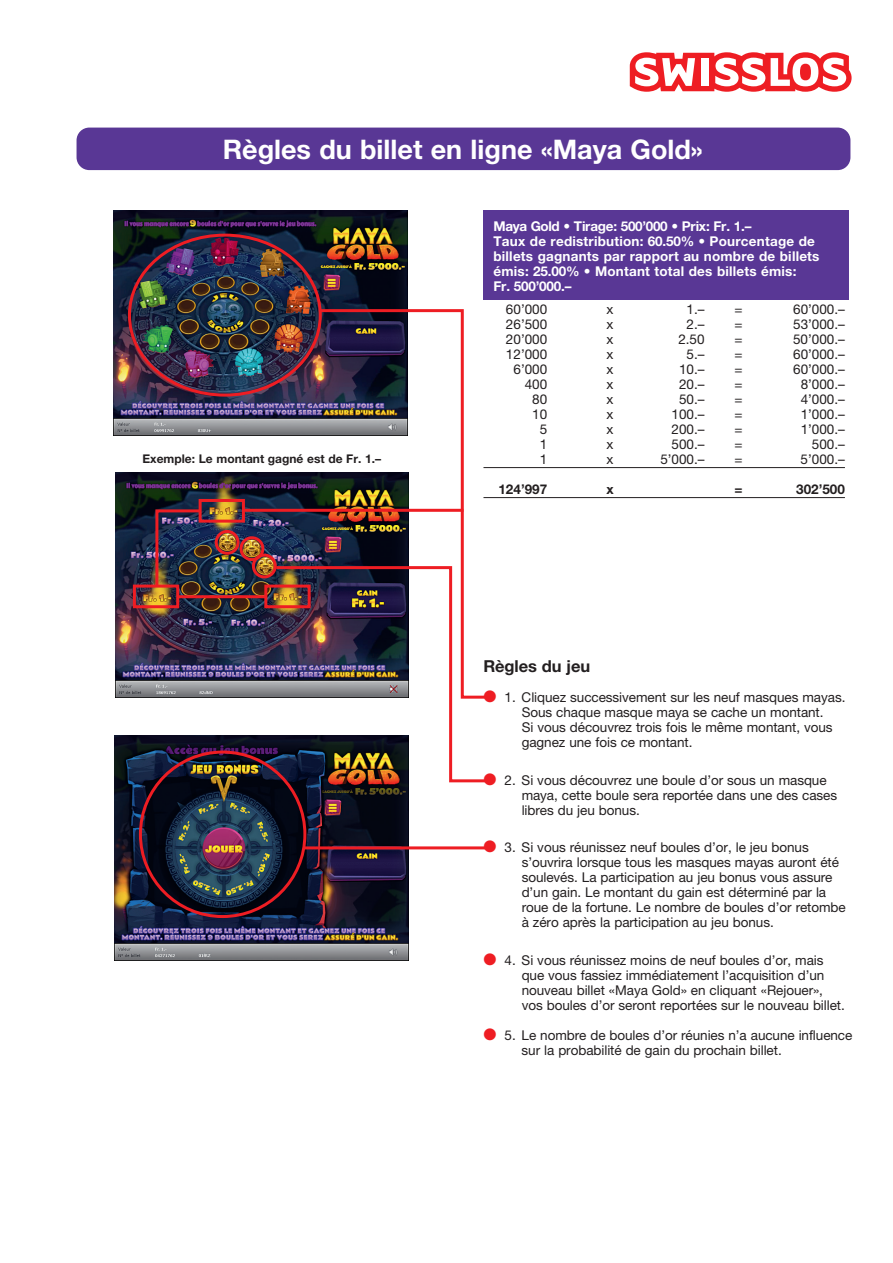
<style>
.page{position:relative;width:893px;height:1263px;background:#fff}
.page>*{position:absolute;margin:0;border:0;box-sizing:border-box;transform-origin:0 0}
.t1{font:700 27px "Helvetica Neue CE";color:#fff}
.t2{font:700 16.5px "Helvetica Neue CE";letter-spacing:-.005em;color:#231f20}
.t3{font:13.5px/15px "Helvetica Neue CE";letter-spacing:-.005em;color:#231f20}
.t4{font:700 13.5px/15px "Helvetica Neue CE";letter-spacing:.015em;color:#fff}
.t5{font:700 13.5px "Helvetica Neue CE";color:#231f20}
.t6{font:700 12px "Helvetica Neue CE";color:#231f20}
.s1{color:#ee1d23}
</style>
<div class="page">
<img style="left:115px;top:472px;width:201px;height:225px">
<img style="left:115px;top:736px;width:293px;height:224px">
<img style="left:114px;top:210px;width:293px;height:225px">
<div style="left:77px;top:128px;width:773px;height:42px;background:#593795;border-radius:13px"></div>
<svg style="left:630px;top:52px;width:222px;height:40px"></svg>
<svg style="left:316px;top:308px;width:179px;height:257px"></svg>
<hr style="left:483px;top:467px;width:362px;height:1px;background:#231f20">
<hr style="left:483px;top:497px;width:362px;height:1px;background:#231f20">
<div style="left:483px;top:210px;width:366px;height:89px;background:#593795"></div>
<div style="left:199px;top:499px;width:46px;height:24px;border:3px solid #ee1d23"></div>
<img style="left:273px;top:565px;width:220px;height:219px">
<div style="left:215px;top:530px;width:25px;height:25px;border:3px solid #ee1d23;border-radius:50%"></div>
<div style="left:240px;top:536px;width:24px;height:25px;border:3px solid #ee1d23;border-radius:50%"></div>
<div style="left:252px;top:554px;width:25px;height:24px;border:3px solid #ee1d23;border-radius:50%"></div>
<hr style="left:304px;top:846px;width:187px;height:3px;background:#ee1d23">
<div style="left:264px;top:585px;width:47px;height:23px;border:3px solid #ee1d23"></div>
<div style="left:133px;top:585px;width:46px;height:23px;border:3px solid #ee1d23"></div>
<hr style="left:243px;top:509px;width:220px;height:3px;background:#ee1d23">
<img style="left:154px;top:508px;width:48px;height:81px">
<hr style="left:177px;top:595px;width:90px;height:3px;background:#ee1d23">
<h1 class="t1" style="left:223px;top:133px;width:482px">Règles du billet en ligne «Maya Gold»</h1>
<p class="t6" style="left:142px;top:451px;width:240px">Exemple: Le montant gagné est de Fr. 1.–</p>
<p class="t4" style="left:493px;top:219px;width:328px">Maya Gold • Tirage: 500’000 • Prix: Fr. 1.–<br>Taux de redistribution: 60.50% • Pourcentage de billets gagnants par rapport au nombre de billets émis: 25.00% • Montant total des billets émis:<br>Fr. 500’000.–</p>
<p class="t3" style="left:506px;top:302px;width:43px">60’000</p>
<p class="t3" style="left:606px;top:302px;width:8px">x</p>
<p class="t3" style="left:687px;top:302px;width:20px">1.–</p>
<p class="t3" style="left:735px;top:302px;width:10px">=</p>
<p class="t3" style="left:793px;top:302px;width:53px">60’000.–</p>
<p class="t3" style="left:506px;top:317px;width:43px">26’500</p>
<p class="t3" style="left:606px;top:317px;width:8px">x</p>
<p class="t3" style="left:687px;top:317px;width:20px">2.–</p>
<p class="t3" style="left:735px;top:317px;width:10px">=</p>
<p class="t3" style="left:793px;top:317px;width:53px">53’000.–</p>
<p class="t3" style="left:506px;top:332px;width:43px">20’000</p>
<p class="t3" style="left:606px;top:332px;width:8px">x</p>
<p class="t3" style="left:678px;top:332px;width:28px">2.50</p>
<p class="t3" style="left:735px;top:332px;width:10px">=</p>
<p class="t3" style="left:793px;top:332px;width:53px">50’000.–</p>
<p class="t3" style="left:506px;top:347px;width:43px">12’000</p>
<p class="t3" style="left:606px;top:347px;width:8px">x</p>
<p class="t3" style="left:687px;top:347px;width:20px">5.–</p>
<p class="t3" style="left:735px;top:347px;width:10px">=</p>
<p class="t3" style="left:793px;top:347px;width:53px">60’000.–</p>
<p class="t3" style="left:513px;top:362px;width:35px">6’000</p>
<p class="t3" style="left:606px;top:362px;width:8px">x</p>
<p class="t3" style="left:679px;top:362px;width:27px">10.–</p>
<p class="t3" style="left:735px;top:362px;width:10px">=</p>
<p class="t3" style="left:793px;top:362px;width:53px">60’000.–</p>
<p class="t3" style="left:525px;top:377px;width:24px">400</p>
<p class="t3" style="left:606px;top:377px;width:8px">x</p>
<p class="t3" style="left:679px;top:377px;width:27px">20.–</p>
<p class="t3" style="left:735px;top:377px;width:10px">=</p>
<p class="t3" style="left:801px;top:377px;width:46px">8’000.–</p>
<p class="t3" style="left:532px;top:392px;width:17px">80</p>
<p class="t3" style="left:606px;top:392px;width:8px">x</p>
<p class="t3" style="left:679px;top:392px;width:27px">50.–</p>
<p class="t3" style="left:735px;top:392px;width:10px">=</p>
<p class="t3" style="left:801px;top:392px;width:46px">4’000.–</p>
<p class="t3" style="left:532px;top:407px;width:17px">10</p>
<p class="t3" style="left:606px;top:407px;width:8px">x</p>
<p class="t3" style="left:672px;top:407px;width:35px">100.–</p>
<p class="t3" style="left:735px;top:407px;width:10px">=</p>
<p class="t3" style="left:801px;top:407px;width:46px">1’000.–</p>
<p class="t3" style="left:540px;top:422px;width:9px">5</p>
<p class="t3" style="left:606px;top:422px;width:8px">x</p>
<p class="t3" style="left:672px;top:422px;width:35px">200.–</p>
<p class="t3" style="left:735px;top:422px;width:10px">=</p>
<p class="t3" style="left:801px;top:422px;width:46px">1’000.–</p>
<p class="t3" style="left:540px;top:437px;width:9px">1</p>
<p class="t3" style="left:606px;top:437px;width:8px">x</p>
<p class="t3" style="left:672px;top:437px;width:35px">500.–</p>
<p class="t3" style="left:735px;top:437px;width:10px">=</p>
<p class="t3" style="left:812px;top:437px;width:35px">500.–</p>
<p class="t3" style="left:540px;top:452px;width:9px">1</p>
<p class="t3" style="left:606px;top:452px;width:8px">x</p>
<p class="t3" style="left:660px;top:452px;width:46px">5’000.–</p>
<p class="t3" style="left:735px;top:452px;width:10px">=</p>
<p class="t3" style="left:801px;top:452px;width:46px">5’000.–</p>
<p class="t5" style="left:498px;top:481px;width:50px">124’997</p>
<p class="t5" style="left:606px;top:481px;width:9px">x</p>
<p class="t5" style="left:735px;top:481px;width:10px">=</p>
<p class="t5" style="left:796px;top:481px;width:50px">302’500</p>
<p class="t2" style="left:483px;top:656px;width:108px">Règles du jeu</p>
<p class="t3" style="left:522px;top:690px;width:325px;text-indent:-38px"><span class="s1">●</span> 1. Cliquez successivement sur les neuf masques mayas.<br>Sous chaque masque maya se cache un montant.<br>Si vous découvrez trois fois le même montant, vous gagnez une fois ce montant.</p>
<p class="t3" style="left:522px;top:772px;width:317px;text-indent:-38px"><span class="s1">●</span> 2. Si vous découvrez une boule d’or sous un masque maya, cette boule sera reportée dans une des cases libres du jeu bonus.</p>
<p class="t3" style="left:522px;top:840px;width:326px;text-indent:-38px"><span class="s1">●</span> 3. Si vous réunissez neuf boules d’or, le jeu bonus s’ouvrira lorsque tous les masques mayas auront été soulevés. La participation au jeu bonus vous assure d’un gain. Le montant du gain est déterminé par la roue de la fortune. Le nombre de boules d’or retombe à zéro après la participation au jeu bonus.</p>
<p class="t3" style="left:522px;top:952px;width:325px;text-indent:-38px"><span class="s1">●</span> 4. Si vous réunissez moins de neuf boules d’or, mais que vous fassiez immédiatement l’acquisition d’un nouveau billet «Maya Gold» en cliquant «Rejouer», vos boules d’or seront reportées sur le nouveau billet.</p>
<p class="t3" style="left:522px;top:1027px;width:332px;text-indent:-38px"><span class="s1">●</span> 5. Le nombre de boules d’or réunies n’a aucune influence sur la probabilité de gain du prochain billet.</p>
</div>
